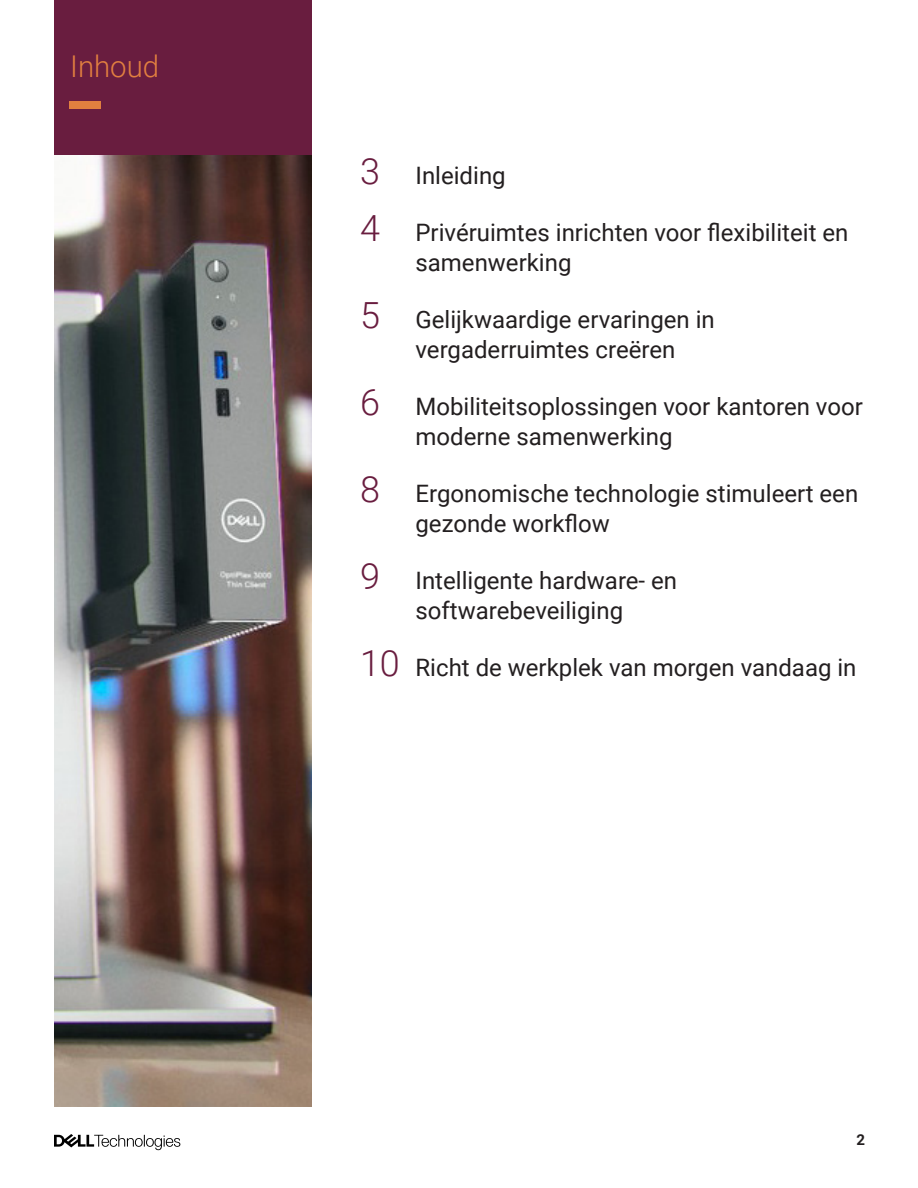
<style>
.page{position:relative;width:918px;height:1188px;background:#fff}
.page>*{position:absolute;margin:0;border:0;box-sizing:border-box;transform-origin:0 0}
.Chapter{font:300 30px "Roboto";color:#e17f3f}
.Foot_notes{font:24px/30px "Roboto";color:#231f20}
.t1{font:700 15px "Roboto";color:#231f20}
.s1{font-weight:300;font-size:36px;color:#691d3f}
</style>
<div class="page">
<div style="left:54px;top:0;width:258px;height:253px;background:#691d3f"></div>
<div style="left:70px;top:101px;width:31px;height:8px;background:#e17f3f"></div>
<img style="left:54px;top:156px;width:258px;height:951px">
<svg style="left:54px;top:1134px;width:126px;height:16px"></svg>
<p class="Chapter" style="left:70px;top:45px;width:91px">Inhoud</p>
<p class="Foot_notes" style="left:360px;top:159px;width:147px"><span class="s1">3</span> Inleiding</p>
<p class="Foot_notes" style="left:416px;top:216px;width:434px;text-indent:-56px"><span class="s1">4</span> Privéruimtes inrichten voor flexibiliteit en samenwerking</p>
<p class="Foot_notes" style="left:416px;top:303px;width:301px;text-indent:-56px"><span class="s1">5</span> Gelijkwaardige ervaringen in vergaderruimtes creëren</p>
<p class="Foot_notes" style="left:416px;top:390px;width:449px;text-indent:-56px"><span class="s1">6</span> Mobiliteitsoplossingen voor kantoren voor moderne samenwerking</p>
<p class="Foot_notes" style="left:416px;top:477px;width:444px;text-indent:-56px"><span class="s1">8</span> Ergonomische technologie stimuleert een gezonde workflow</p>
<p class="Foot_notes" style="left:360px;top:564px;width:319px;text-align:center"><span class="s1">9</span> Intelligente hardware- en softwarebeveiliging</p>
<p class="Foot_notes" style="left:360px;top:651px;width:498px"><span class="s1">10</span> Richt de werkplek van morgen vandaag in</p>
<p class="t1" style="left:856px;top:1129px;width:10px">2</p>
</div>
